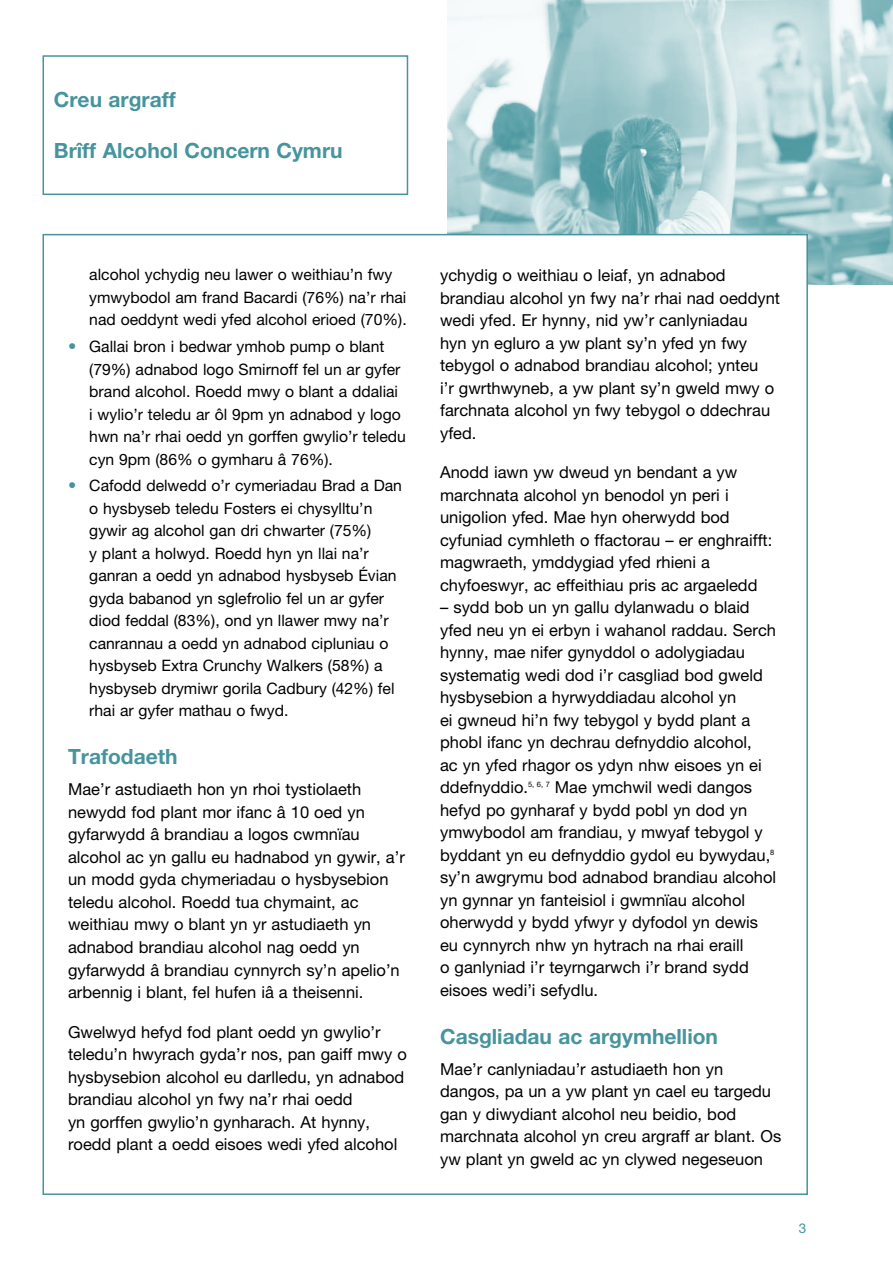
<style>
.page{position:relative;width:893px;height:1263px;background:#fff}
.page>*{position:absolute;margin:0;border:0;box-sizing:border-box;transform-origin:0 0}
.t1{font:700 21px "Helvetica Neue";color:#46949d}
.t2{font:16.5px/22.5px "Helvetica Neue";color:#000}
.t3{font:15.75px/22.5px "Helvetica Neue";color:#000}
.t4{font:13.5px "Helvetica Neue";color:#46949d}
.s1{font-size:16.5px;color:#46949d}
</style>
<div class="page">
<img style="left:447px;top:0;width:446px;height:285px">
<div style="left:43px;top:235px;width:764px;height:959px;background:#fff"></div>
<div style="left:43px;top:55px;width:365px;height:140px;border:2px solid #46949d"></div>
<p class="t1" style="left:54px;top:87px;width:123px">Creu argraff</p>
<p class="t1" style="left:54px;top:137px;width:290px">Brîff Alcohol Concern Cymru</p>
<p class="t3" style="left:89px;top:263px;width:319px">alcohol ychydig neu lawer o weithiau’n fwy ymwybodol am frand Bacardi (76%) na’r rhai nad oeddynt wedi yfed alcohol erioed (70%).</p>
<p class="t3" style="left:89px;top:335px;width:318px;text-indent:-21px"><span class="s1">•</span> Gallai bron i bedwar ymhob pump o blant (79%) adnabod logo Smirnoff fel un ar gyfer brand alcohol. Roedd mwy o blant a ddaliai<br>i wylio’r teledu ar ôl 9pm yn adnabod y logo hwn na’r rhai oedd yn gorffen gwylio’r teledu cyn 9pm (86% o gymharu â 76%).</p>
<p class="t3" style="left:89px;top:474px;width:314px;text-indent:-21px"><span class="s1">•</span> Cafodd delwedd o’r cymeriadau Brad a Dan o hysbyseb teledu Fosters ei chysylltu’n gywir ag alcohol gan dri chwarter (75%)<br>y plant a holwyd. Roedd hyn yn llai na’r ganran a oedd yn adnabod hysbyseb Évian gyda babanod yn sglefrolio fel un ar gyfer diod feddal (83%), ond yn llawer mwy na’r canrannau a oedd yn adnabod cipluniau o hysbyseb Extra Crunchy Walkers (58%) a hysbyseb drymiwr gorila Cadbury (42%) fel rhai ar gyfer mathau o fwyd.</p>
<p class="t1" style="left:68px;top:744px;width:111px">Trafodaeth</p>
<p class="t2" style="left:68px;top:778px;width:338px">Mae’r astudiaeth hon yn rhoi tystiolaeth newydd fod plant mor ifanc â 10 oed yn gyfarwydd â brandiau a logos cwmnïau alcohol ac yn gallu eu hadnabod yn gywir, a’r un modd gyda chymeriadau o hysbysebion teledu alcohol. Roedd tua chymaint, ac weithiau mwy o blant yn yr astudiaeth yn adnabod brandiau alcohol nag oedd yn gyfarwydd â brandiau cynnyrch sy’n apelio’n arbennig i blant, fel hufen iâ a theisenni.</p>
<p class="t2" style="left:68px;top:1020px;width:340px">Gwelwyd hefyd fod plant oedd yn gwylio’r teledu’n hwyrach gyda’r nos, pan gaiff mwy o hysbysebion alcohol eu darlledu, yn adnabod brandiau alcohol yn fwy na’r rhai oedd<br>yn gorffen gwylio’n gynharach. At hynny, roedd plant a oedd eisoes wedi yfed alcohol</p>
<p class="t2" style="left:440px;top:264px;width:342px">ychydig o weithiau o leiaf, yn adnabod brandiau alcohol yn fwy na’r rhai nad oeddynt wedi yfed. Er hynny, nid yw’r canlyniadau<br>hyn yn egluro a yw plant sy’n yfed yn fwy tebygol o adnabod brandiau alcohol; ynteu<br>i’r gwrthwyneb, a yw plant sy’n gweld mwy o farchnata alcohol yn fwy tebygol o ddechrau yfed.</p>
<p class="t2" style="left:440px;top:461px;width:334px">Anodd iawn yw dweud yn bendant a yw marchnata alcohol yn benodol yn peri i unigolion yfed. Mae hyn oherwydd bod cyfuniad cymhleth o ffactorau – er enghraifft: magwraeth, ymddygiad yfed rhieni a chyfoeswyr, ac effeithiau pris ac argaeledd</p>
<p class="t2" style="left:440px;top:596px;width:338px">– sydd bob un yn gallu dylanwadu o blaid yfed neu yn ei erbyn i wahanol raddau. Serch hynny, mae nifer gynyddol o adolygiadau systematig wedi dod i’r casgliad bod gweld hysbysebion a hyrwyddiadau alcohol yn<br>ei gwneud hi’n fwy tebygol y bydd plant a phobl ifanc yn dechrau defnyddio alcohol,<br>ac yn yfed rhagor os ydyn nhw eisoes yn ei ddefnyddio.<sup>5,</sup> <sup>6,</sup> <sup>7</sup> Mae ymchwil wedi dangos hefyd po gynharaf y bydd pobl yn dod yn ymwybodol am frandiau, y mwyaf tebygol y byddant yn eu defnyddio gydol eu bywydau,<sup>8 </sup>sy’n awgrymu bod adnabod brandiau alcohol yn gynnar yn fanteisiol i gwmnïau alcohol oherwydd y bydd yfwyr y dyfodol yn dewis eu cynnyrch nhw yn hytrach na rhai eraill<br>o ganlyniad i’r teyrngarwch i’r brand sydd eisoes wedi’i sefydlu.</p>
<p class="t1" style="left:440px;top:1023px;width:279px">Casgliadau ac argymhellion</p>
<p class="t2" style="left:440px;top:1057px;width:343px">Mae’r canlyniadau’r astudiaeth hon yn dangos, pa un a yw plant yn cael eu targedu gan y diwydiant alcohol neu beidio, bod marchnata alcohol yn creu argraff ar blant. Os yw plant yn gweld ac yn clywed negeseuon</p>
<p class="t4" style="left:799px;top:1220px;width:9px">3</p>
</div>
